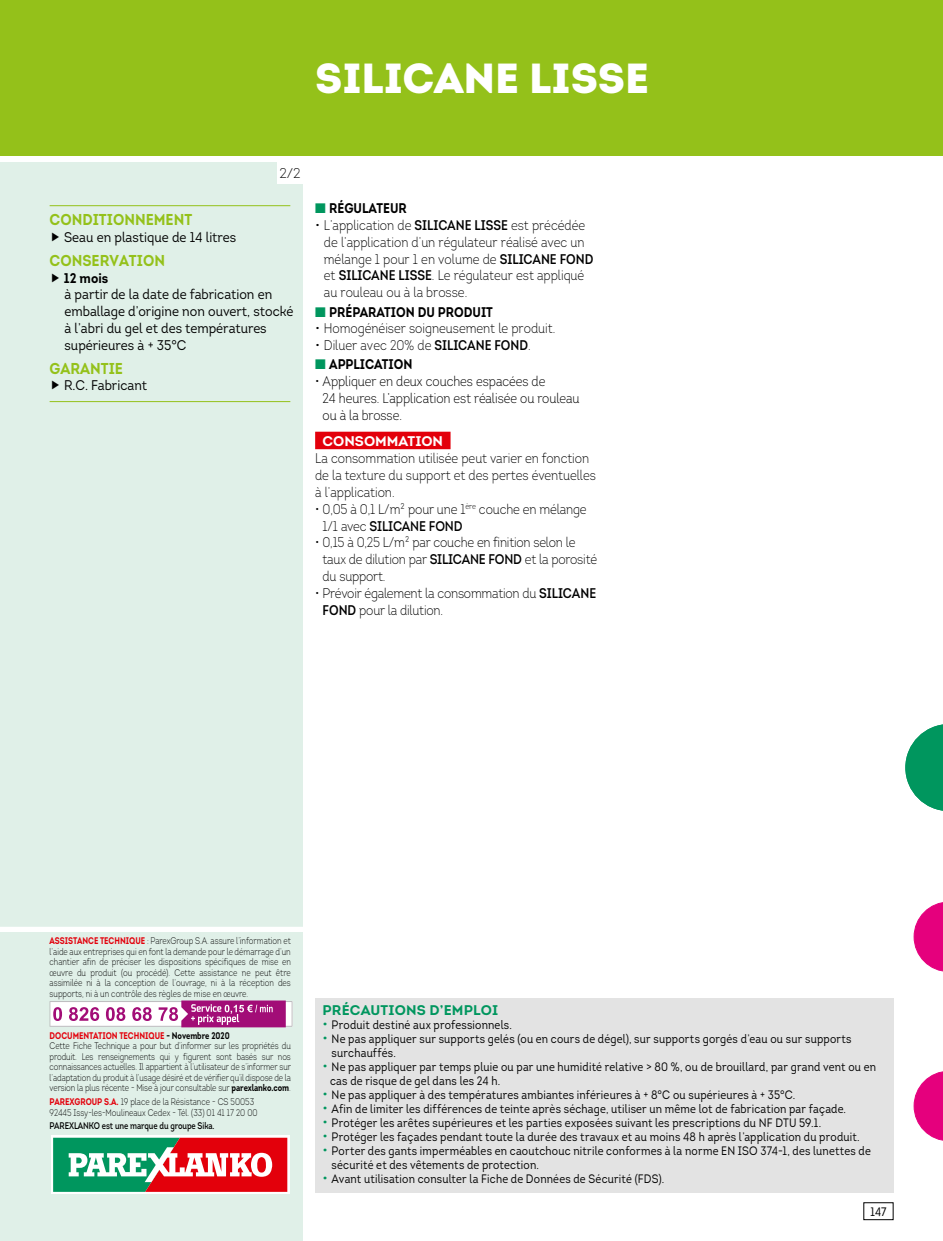
<style>
.page{position:relative;width:943px;height:1241px;background:#fff}
.page>*{position:absolute;margin:0;border:0;box-sizing:border-box;transform-origin:0 0}
.t1{font:900 42px "Intro";color:#fff}
.t2{font:700 15.75px "Intro";color:#94c11a;scale:.9 1}
.t3{font:300 14px/16.8px "Intro";color:#000;scale:.86 1}
.t4{font:300 14px/16.8px "Intro";color:#000}
.t5{font:14px/16.8px "Intro";color:#000;scale:.9 1}
.t6{font:300 14px/16.8px "Intro Cond";color:#000}
.t7{font:700 14px "Intro";color:#000;scale:.86 1}
.t8{font:700 14px "Intro";letter-spacing:.015em;color:#00965e}
.t9{font:700 14px "Intro";color:#fff}
.t10{font:700 14px "Intro";color:#000;scale:.9 1}
.t11{font:12.25px/14px "Intro";letter-spacing:.015em;color:#000;scale:.86 1}
.t12{font:12.25px "Intro Cond";color:#000}
.t13{font:300 9.62px/10.5px "Intro";letter-spacing:-.01em;color:#000;scale:.8 1}
.t14{font:600 9.62px "Intro";letter-spacing:-.01em;color:#000;scale:.8 1}
.s1{color:#00965e}
.s2{font-family:"Intro Cond";font-weight:600}
.s3{font-weight:600}
.s4{font-weight:700;color:#e3000b}
.s5{font-weight:700}
.s6{font-size:14px;color:#00965e}
</style>
<div class="page">
<div style="left:0;top:163px;width:303px;height:1077px;background:#e0f0e8"></div>
<div style="left:0;top:0;width:943px;height:156px;background:#94c11a"></div>
<svg style="left:51px;top:1135px;width:238px;height:58px"></svg>
<svg style="left:53px;top:1137px;width:234px;height:54px"></svg>
<div style="left:0;top:926px;width:305px;height:5px;background:#fff"></div>
<div style="left:277px;top:162px;width:26px;height:22px;background:#fff"></div>
<hr style="left:50px;top:205px;width:240px;height:1px;background:#94c11a">
<hr style="left:50px;top:401px;width:240px;height:1px;background:#94c11a">
<div style="left:315px;top:997px;width:578px;height:195px;background:#e3e3e3"></div>
<div style="left:315px;top:431px;width:135px;height:18px;background:#e3000b"></div>
<svg style="left:50px;top:1000px;width:242px;height:27px"></svg>
<svg style="left:905px;top:724px;width:38px;height:87px"></svg>
<svg style="left:913px;top:902px;width:30px;height:69px"></svg>
<svg style="left:913px;top:1071px;width:30px;height:69px"></svg>
<h1 class="t1" style="left:315px;top:51px;width:335px">SILICANE LISSE</h1>
<p class="t4" style="left:279px;top:165px;width:23px">2/2</p>
<p class="t2" style="left:50px;top:209px;width:160px">CONDITIONNEMENT</p>
<p class="t5" style="left:64px;top:228px;width:193px">Seau en plastique de 14 litres</p>
<p class="t2" style="left:50px;top:250px;width:130px">CONSERVATION</p>
<p class="t10" style="left:64px;top:269px;width:51px">12 mois</p>
<p class="t5" style="left:64px;top:286px;width:256px">à partir de la date de fabrication en emballage d’origine non ouvert, stocké à l’abri du gel et des températures supérieures à + 35°C</p>
<p class="t2" style="left:50px;top:358px;width:83px">GARANTIE</p>
<p class="t5" style="left:64px;top:377px;width:94px">R.C. Fabricant</p>
<p class="t7" style="left:315px;top:199px;width:108px"><span class="s1">■</span> RÉGULATEUR</p>
<p class="t4" style="left:324px;top:216px;width:271px;text-indent:-9px">• L’application de <span class="s2">SILICANE LISSE</span> est précédée de l’application d’un régulateur réalisé avec un mélange 1 pour 1 en volume de <span class="s2">SILICANE FOND </span>et <span class="s2">SILICANE LISSE</span>. Le régulateur est appliqué au rouleau ou à la brosse.</p>
<p class="t7" style="left:315px;top:302px;width:208px"><span class="s1">■</span> PRÉPARATION DU PRODUIT</p>
<p class="t4" style="left:315px;top:320px;width:242px">• Homogénéiser soigneusement le produit.</p>
<p class="t4" style="left:315px;top:337px;width:217px">• Diluer avec 20% de <span class="s2">SILICANE FOND</span>.</p>
<p class="t7" style="left:315px;top:355px;width:115px"><span class="s1">■</span> APPLICATION</p>
<p class="t6" style="left:322px;top:373px;width:258px;text-indent:-7px">• Appliquer en deux couches espacées de<br>24 heures. L’application est réalisée ou rouleau ou à la brosse.</p>
<p class="t9" style="left:322px;top:432px;width:122px">CONSOMMATION</p>
<p class="t3" style="left:315px;top:450px;width:328px">La consommation utilisée peut varier en fonction de la texture du support et des pertes éventuelles à l’application.</p>
<p class="t3" style="left:322px;top:500px;width:308px;text-indent:-7px">• 0,05 à 0,1 L/m² pour une 1<sup>ère</sup> couche en mélange<br>1/1 avec <span class="s3">SILICANE FOND</span></p>
<p class="t3" style="left:322px;top:534px;width:320px;text-indent:-7px">• 0,15 à 0,25 L/m² par couche en finition selon le taux de dilution par <span class="s3">SILICANE FOND</span> et la porosité du support.</p>
<p class="t3" style="left:322px;top:584px;width:319px;text-indent:-7px">• Prévoir également la consommation du <span class="s2">SILICANE<br>FOND</span> pour la dilution.</p>
<p class="t13" style="left:50px;top:935px;width:303px;text-align:justify"><span class="s4">ASSISTANCE TECHNIQUE</span> : ParexGroup S.A. assure l’information et l’aide aux entreprises qui en font la demande pour le démarrage d’un chantier afin de préciser les dispositions spécifiques de mise en œuvre du produit (ou procédé). Cette assistance ne peut être assimilée ni à la conception de l’ouvrage, ni à la réception des supports, ni à un contrôle des règles de mise en œuvre.</p>
<p class="t13" style="left:50px;top:1030px;width:303px"><span class="s4">DOCUMENTATION TECHNIQUE</span> <span class="s5">- Novembre 2020<br></span>Cette Fiche Technique a pour but d’informer sur les propriétés du produit. Les renseignements qui y figurent sont basés sur nos connaissances actuelles. Il appartient à l’utilisateur de s’informer sur l’adaptation du produit à l’usage désiré et de vérifier qu’il dispose de la version la plus récente - Mise à jour consultable sur <span class="s5">parexlanko.com</span>.</p>
<p class="t13" style="left:50px;top:1096px;width:261px"><span class="s4">PAREXGROUP S.A.</span> 19 place de la Résistance - CS 50053<br>92445 Issy-les-Moulineaux Cedex - Tél. (33) 01 41 17 20 00</p>
<p class="t14" style="left:50px;top:1119px;width:208px">PAREXLANKO est une marque du groupe Sika.</p>
<p class="t8" style="left:322px;top:1000px;width:177px">PRÉCAUTIONS D’EMPLOI</p>
<p class="t11" style="left:322px;top:1017px;width:222px"><span class="s6">•</span> Produit destiné aux professionnels.</p>
<p class="t11" style="left:331px;top:1031px;width:606px;text-indent:-9px"><span class="s6">•</span> Ne pas appliquer sur supports gelés (ou en cours de dégel), sur supports gorgés d’eau ou sur supports surchauffés.</p>
<p class="t11" style="left:330px;top:1059px;width:636px;text-indent:-7px"><span class="s6">•</span> Ne pas appliquer par temps pluie ou par une humidité relative &gt; 80 %, ou de brouillard, par grand vent ou en cas de risque de gel dans les 24 h.</p>
<p class="t11" style="left:322px;top:1087px;width:551px"><span class="s6">•</span> Ne pas appliquer à des températures ambiantes inférieures à + 8°C ou supérieures à + 35°C.</p>
<p class="t11" style="left:322px;top:1101px;width:610px"><span class="s6">•</span> Afin de limiter les différences de teinte après séchage, utiliser un même lot de fabrication par façade.</p>
<p class="t11" style="left:322px;top:1115px;width:581px"><span class="s6">•</span> Protéger les arêtes supérieures et les parties exposées suivant les prescriptions du NF DTU 59.1.</p>
<p class="t11" style="left:322px;top:1129px;width:626px"><span class="s6">•</span> Protéger les façades pendant toute la durée des travaux et au moins 48 h après l’application du produit.</p>
<p class="t11" style="left:331px;top:1143px;width:628px;text-indent:-9px"><span class="s6">•</span> Porter des gants imperméables en caoutchouc nitrile conformes à la norme EN ISO 374-1, des lunettes de sécurité et des vêtements de protection.</p>
<p class="t11" style="left:322px;top:1171px;width:399px"><span class="s6">•</span> Avant utilisation consulter la Fiche de Données de Sécurité (FDS).</p>
<p class="t12" style="left:870px;top:1203px;width:17px">147</p>
</div>
